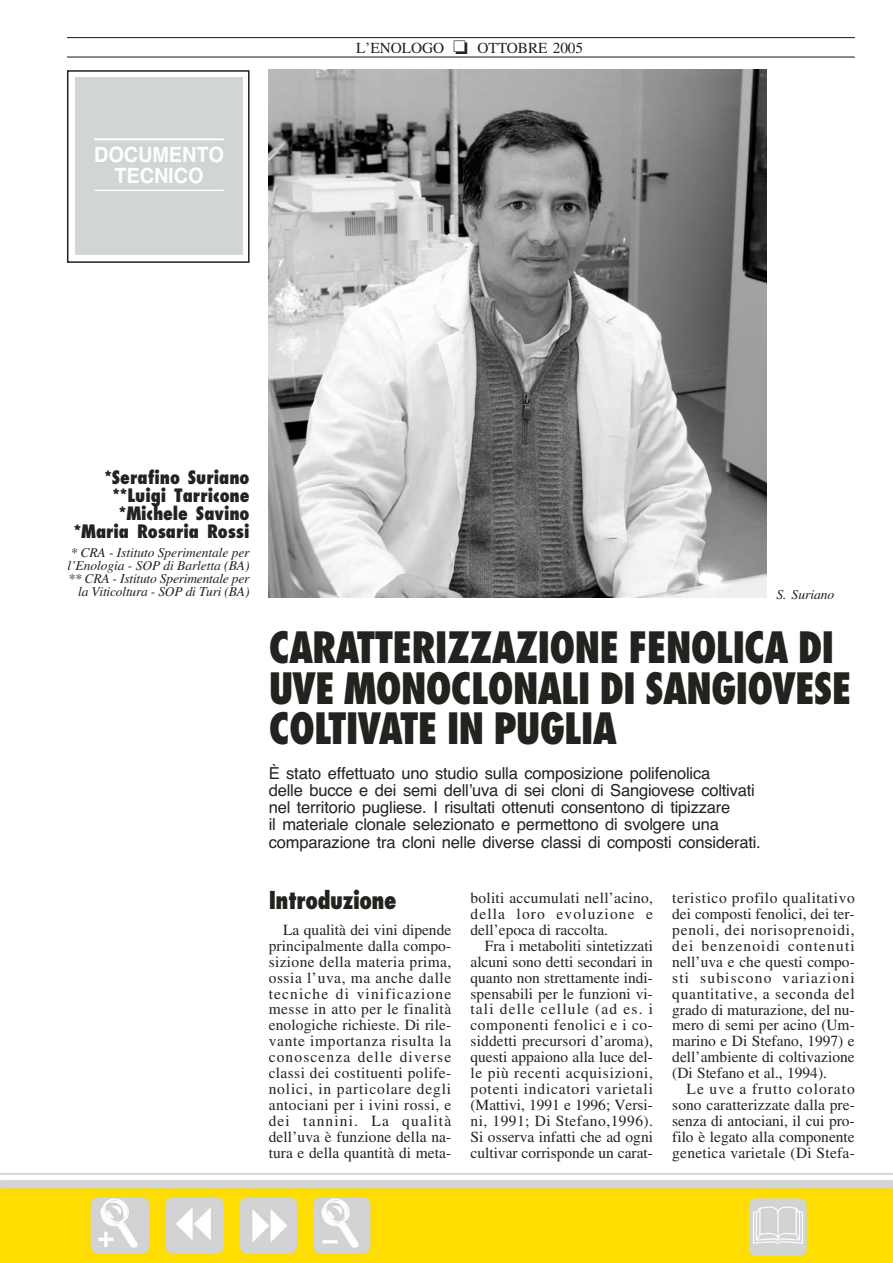
<style>
.page{position:relative;width:893px;height:1263px;background:#fff}
.page>*{position:absolute;margin:0;border:0;box-sizing:border-box;transform-origin:0 0}
.t1{font:800 condensed 42px/40.5px "Futura";letter-spacing:-.025em;color:#20231e;scale:.95 1}
.t2{font:800 condensed 24px "Futura";letter-spacing:-.025em;color:#20231e;scale:.95 1}
.t3{font:700 21px/21px "Helvetica";letter-spacing:-.005em;color:#fff;text-align:center;scale:.95 1}
.t4{font:800 condensed 18px/18px "Futura";letter-spacing:-.005em;color:#20231e;text-align:right}
.t5{font:16.5px/17.2px "Helvetica";letter-spacing:-.01em;color:#20231e}
.t6{font:15.45px/16px "Times";color:#20231e;text-align:justify}
.t7{font:15.3px "Times";letter-spacing:-.005em;color:#20231e}
.t8{font:italic 13.65px "Times";letter-spacing:-.005em;color:#20231e}
.t9{font:italic 13.5px/12.8px "Times";letter-spacing:-.01em;color:#20231e;text-align:right}
</style>
<div class="page">
<hr style="left:67px;top:37px;width:787px;height:1px;background:#20231e">
<hr style="left:67px;top:57px;width:787px;height:1px;background:#20231e">
<img style="left:269px;top:69px;width:497px;height:529px">
<div style="left:67px;top:70px;width:182px;height:193px;border:2px solid #20231e"></div>
<div style="left:75px;top:77px;width:168px;height:178px;background:#d1d5d6"></div>
<hr style="left:94px;top:139px;width:129px;height:1px;background:#fff">
<hr style="left:94px;top:190px;width:129px;height:1px;background:#fff">
<img style="left:0;top:1173px;width:892px;height:90px">
<h3 class="t3" style="left:94px;top:146px;width:138px">DOCUMENTO<br>TECNICO</h3>
<p class="t7" style="left:356px;top:42px;width:228px">L’ENOLOGO ❏ OTTOBRE 2005</p>
<p class="t4" style="left:74px;top:470px;width:177px">*Serafino Suriano **Luigi Tarricone *Michele Savino *Maria Rosaria Rossi</p>
<p class="t9" style="left:67px;top:548px;width:183px">* CRA - Istituto Sperimentale per l’Enologia - SOP di Barletta (BA) ** CRA - Istituto Sperimentale per la Viticoltura - SOP di Turi (BA)</p>
<p class="t8" style="left:776px;top:589px;width:59px">S. Suriano</p>
<h1 class="t1" style="left:269px;top:631px;width:615px">CARATTERIZZAZIONE FENOLICA DI<br>UVE MONOCLONALI DI SANGIOVESE<br>COLTIVATE IN PUGLIA</h1>
<p class="t5" style="left:269px;top:766px;width:493px">È stato effettuato uno studio sulla composizione polifenolica<br>delle bucce e dei semi dell’uva di sei cloni di Sangiovese coltivati nel territorio pugliese. I risultati ottenuti consentono di tipizzare<br>il materiale clonale selezionato e permettono di svolgere una comparazione tra cloni nelle diverse classi di composti considerati.</p>
<h2 class="t2" style="left:269px;top:890px;width:136px">Introduzione</h2>
<p class="t6" style="left:269px;top:923px;width:184px;text-indent:14px">La qualità dei vini dipende principalmente dalla compo&shy;sizione della materia prima, ossia l’uva, ma anche dalle tecniche di vinificazione messe in atto per le finalità enologiche richieste. Di rile&shy;vante importanza risulta la conoscenza delle diverse classi dei costituenti polife&shy;nolici, in particolare degli antociani per i ivini rossi, e dei tannini. La qualità dell’uva è funzione della na&shy;tura e della quantità di meta-</p>
<p class="t6" style="left:470px;top:891px;width:184px">boliti accumulati nell’acino, della loro evoluzione e dell’epoca di raccolta.</p>
<p class="t6" style="left:470px;top:939px;width:184px;text-indent:14px">Fra i metaboliti sintetizzati alcuni sono detti secondari in quanto non strettamente indi&shy;spensabili per le funzioni vi&shy;tali delle cellule (ad es. i componenti fenolici e i co&shy;siddetti precursori d’aroma), questi appaiono alla luce del&shy;le più recenti acquisizioni, potenti indicatori varietali (Mattivi, 1991 e 1996; Versi&shy;ni, 1991; Di Stefano,1996).<br>Si osserva infatti che ad ogni cultivar corrisponde un carat-</p>
<p class="t6" style="left:672px;top:891px;width:184px">teristico profilo qualitativo dei composti fenolici, dei ter&shy;penoli, dei norisoprenoidi, dei benzenoidi contenuti nell’uva e che questi compo&shy;sti subiscono variazioni quantitative, a seconda del grado di maturazione, del nu&shy;mero di semi per acino (Um&shy;marino e Di Stefano, 1997) e dell’ambiente di coltivazione (Di Stefano et al., 1994).</p>
<p class="t6" style="left:672px;top:1083px;width:184px;text-indent:14px">Le uve a frutto colorato sono caratterizzate dalla pre&shy;senza di antociani, il cui pro&shy;filo è legato alla componente genetica varietale (Di Stefa-</p>
</div>
